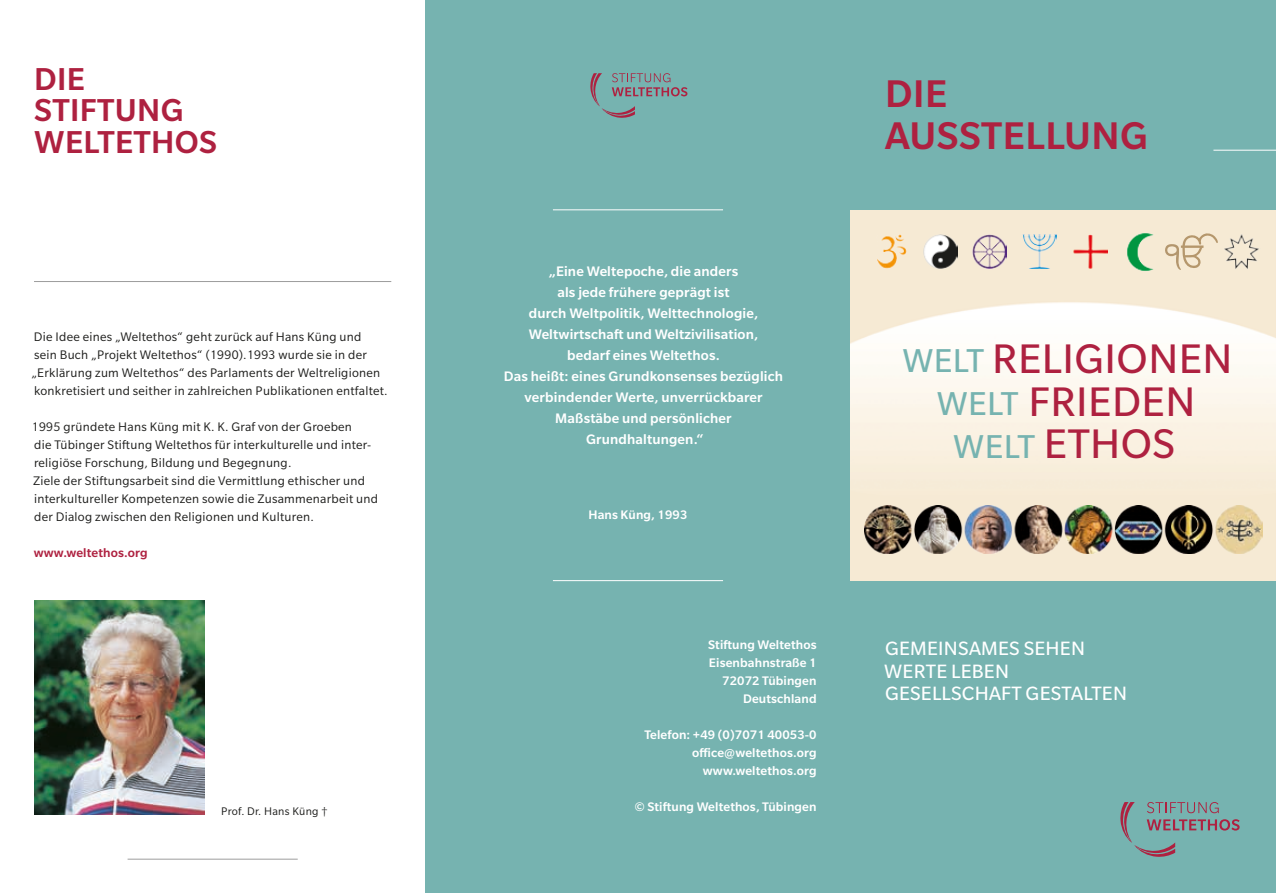
<style>
.page{position:relative;width:1276px;height:893px;background:#fff}
.page>*{position:absolute;margin:0;border:0;box-sizing:border-box;transform-origin:0 0}
.t1{font:45px/42.9px "Slate Pro";letter-spacing:.01em;color:#ae2140;text-align:center}
.t2{font:500 42px/42px "Slate Pro";letter-spacing:.01em;color:#ae2140}
.t3{font:36px/43px "Slate Pro";letter-spacing:.01em;color:#76b3b0;text-align:center}
.t4{font:500 34.5px/31.5px "Slate Pro";letter-spacing:.01em;color:#ae2140}
.t5{font:21px/22.5px "Slate Pro";letter-spacing:.01em;color:#fff}
.t6{font:500 15px/21px "Slate Pro";letter-spacing:.01em;color:#fff;text-align:center}
.t7{font:13.5px/18px "Slate Pro";letter-spacing:.02em;color:#1d1d1b}
.t8{font:500 13.5px/18px "Slate Pro";letter-spacing:.01em;color:#fff;text-align:right}
.t9{font:500 13.5px "Slate Pro";letter-spacing:.01em;color:#ae2140}
.t10{font:12px "Slate Pro";letter-spacing:.025em;color:#1d1d1b}
.s1{font-size:36px;color:#76b3b0}
</style>
<div class="page">
<div style="left:425px;top:0;width:851px;height:893px;background:#76b3b0"></div>
<svg style="left:590px;top:73px;width:97px;height:45px"></svg>
<img style="left:850px;top:210px;width:426px;height:371px">
<img style="left:1222px;top:232px;width:38px;height:39px">
<img style="left:1125px;top:233px;width:30px;height:38px">
<img style="left:1074px;top:235px;width:34px;height:34px">
<img style="left:1022px;top:235px;width:34px;height:34px">
<img style="left:923px;top:235px;width:34px;height:34px">
<img style="left:876px;top:235px;width:30px;height:33px">
<img style="left:972px;top:235px;width:34px;height:34px">
<hr style="left:34px;top:281px;width:357px;height:1px;background:#9d9d9d">
<img style="left:34px;top:600px;width:170px;height:215px">
<hr style="left:128px;top:859px;width:170px;height:1px;background:#9d9d9d">
<hr style="left:553px;top:209px;width:170px;height:1px;background:#fff">
<hr style="left:553px;top:580px;width:170px;height:1px;background:#fff">
<img style="left:865px;top:506px;width:398px;height:47px">
<svg style="left:1120px;top:802px;width:119px;height:55px"></svg>
<svg style="left:1165px;top:233px;width:52px;height:37px;background:#e7d7bd"></svg>
<hr style="left:1213px;top:150px;width:63px;height:1px;background:#fff">
<h3 class="t4" style="left:34px;top:62px;width:147px">Die<br>Stiftung<br>Welteth</h3>
<h3 class="t4" style="left:175px;top:125px;width:41px">os</h3>
<p class="t7" style="left:31px;top:327px;width:358px">Die Idee eines „Weltethos“ geht zurück auf Hans Küng und<br>sein Buch „Projekt Weltethos“ (1990).1993 wurde sie in der „Erklärung zum Weltethos“ des Parlaments der Weltreligionen konkretisiert und seither in zahlreichen Publikationen entfaltet.</p>
<p class="t7" style="left:32px;top:417px;width:347px">1995 gründete Hans Küng mit K. K. Graf von der Groeben<br>die Tübinger Stiftung Weltethos für interkulturelle und inter&shy;religiöse Forschung, Bildung und Begegnung.<br>Ziele der Stiftungsarbeit sind die Vermittlung ethischer und interkultureller Kompetenzen sowie die Zusammenarbeit und der Dialog zwischen den Religionen und Kulturen.</p>
<p class="t9" style="left:34px;top:545px;width:115px">www.weltethos.org</p>
<p class="t10" style="left:221px;top:805px;width:108px">Prof. Dr. Hans Küng †</p>
<p class="t6" style="left:504px;top:261px;width:281px">„Eine Weltepoche, die anders<br>als jede frühere geprägt ist<br>durch Weltpolitik, Welttechnologie,<br>Weltwirtschaft und Weltzivilisation,<br>bedarf eines Weltethos.<br>Das heißt: eines Grundkonsenses bezüglich verbindender Werte, unverrückbarer<br>Maßstäbe und persönlicher<br>Grundhaltungen.“</p>
<p class="t8" style="left:588px;top:506px;width:100px">Hans Küng, 1993</p>
<p class="t8" style="left:708px;top:636px;width:110px">Stiftung Weltethos<br>Eisenbahnstraße 1<br>72072 Tübingen<br>Deutschland</p>
<p class="t8" style="left:644px;top:726px;width:174px">Telefon: +49 (0)7071 40053-0 office@weltethos.org www.weltethos.org</p>
<p class="t8" style="left:635px;top:798px;width:183px">© Stiftung Weltethos, Tübingen</p>
<h2 class="t2" style="left:885px;top:72px;width:75px">Die<br>Ausste</h2>
<h2 class="t2" style="left:1025px;top:114px;width:120px">llung</h2>
<h1 class="t1" style="left:902px;top:336px;width:332px"><span class="s1">WELT</span> RELIGIONEN</h1>
<h3 class="t3" style="left:936px;top:382px;width:100px">WELT<br>WELT</h3>
<h1 class="t1" style="left:1028px;top:379px;width:168px">FRIEDEN<br>ETHOS</h1>
<h3 class="t5" style="left:884px;top:637px;width:244px">GEMEINSAMES SEHEN<br>WERTE LEBEN<br>GESELLSCHAFT GESTALTEN</h3>
</div>
